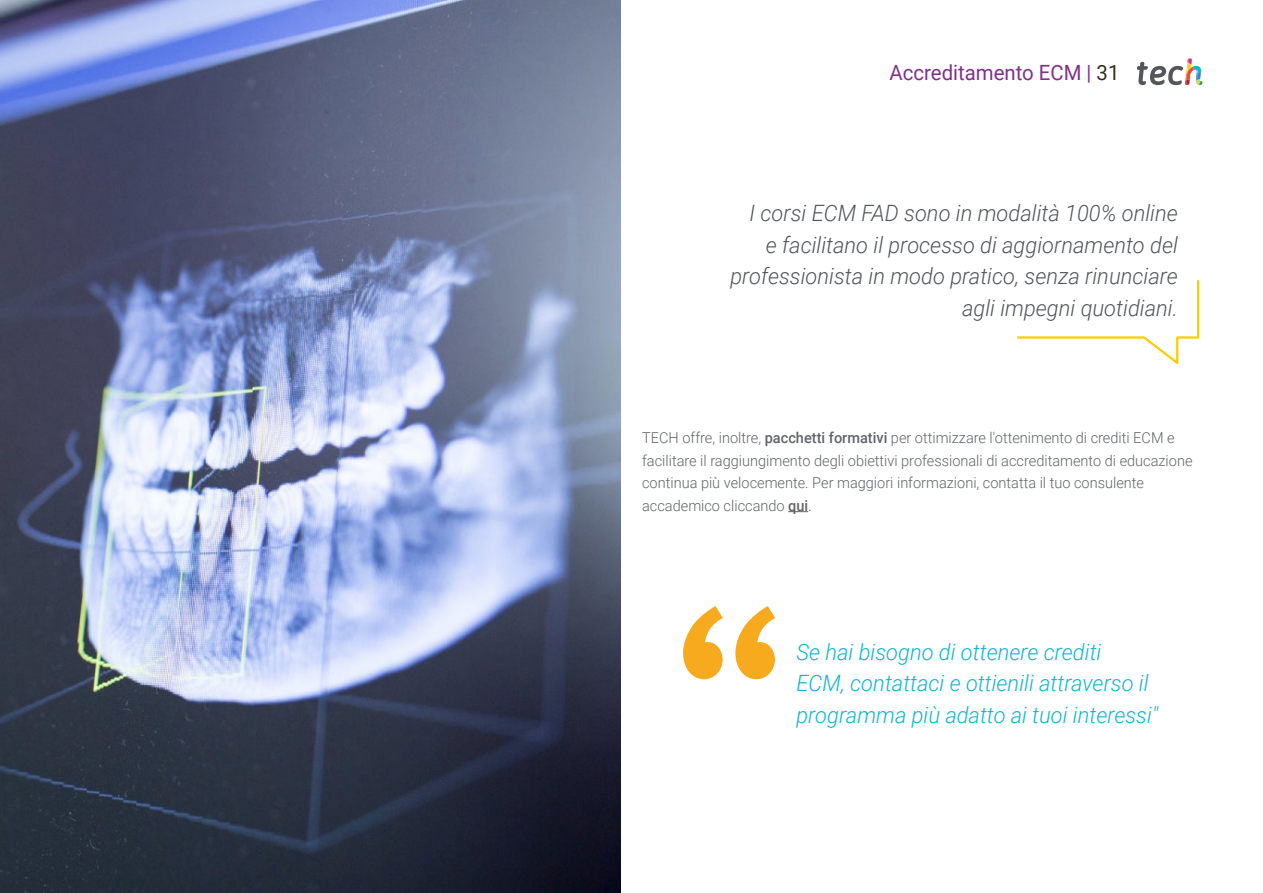
<style>
.page{position:relative;width:1263px;height:893px;background:#fff}
.page>*{position:absolute;margin:0;border:0;box-sizing:border-box;transform-origin:0 0}
.t1{font:italic 300 22.5px/31.5px "Roboto";color:#52555b;text-align:right}
.t2{font:italic 300 22.5px/31.5px "Roboto";color:#0fb6cf}
.t3{font:21px "Roboto";color:#813089}
.t4{font:300 15px/22.5px "Roboto";color:#61646a}
.s1{color:#312e20}
.s2{font-weight:500}
.s3{color:#62666a}
.s4{font-weight:500;color:#62666a}
</style>
<div class="page">
<svg style="left:683px;top:606px;width:92px;height:73px"></svg>
<svg style="left:1017px;top:280px;width:183px;height:84px"></svg>
<svg style="left:1137px;top:58px;width:65px;height:28px"></svg>
<img style="left:0;top:0;width:621px;height:893px">
<svg style="left:788px;top:511px;width:20px;height:1px"></svg>
<h2 class="t3" style="left:890px;top:57px;width:231px">Accreditamento ECM | <span class="s1">31</span></h2>
<h1 class="t1" style="left:730px;top:197px;width:449px">I corsi ECM FAD sono in modalità 100% online<br>e facilitano il processo di aggiornamento del professionista in modo pratico, senza rinunciare agli impegni quotidiani.</h1>
<p class="t4" style="left:642px;top:426px;width:552px">TECH offre, inoltre, <span class="s2">pacchetti formativi</span> per ottimizzare l'ottenimento di crediti ECM e facilitare il raggiungimento degli obiettivi professionali di accreditamento di educazione continua più velocemente. Per maggiori informazioni, contatta il tuo consulente accademico clicc<span class="s3">ando</span> <span class="s4">qui</span><span class="s3">.</span></p>
<h1 class="t2" style="left:796px;top:635px;width:363px">Se hai bisogno di ottenere crediti<br>ECM, contattaci e ottienili attraverso il programma più adatto ai tuoi interessi"</h1>
</div>
